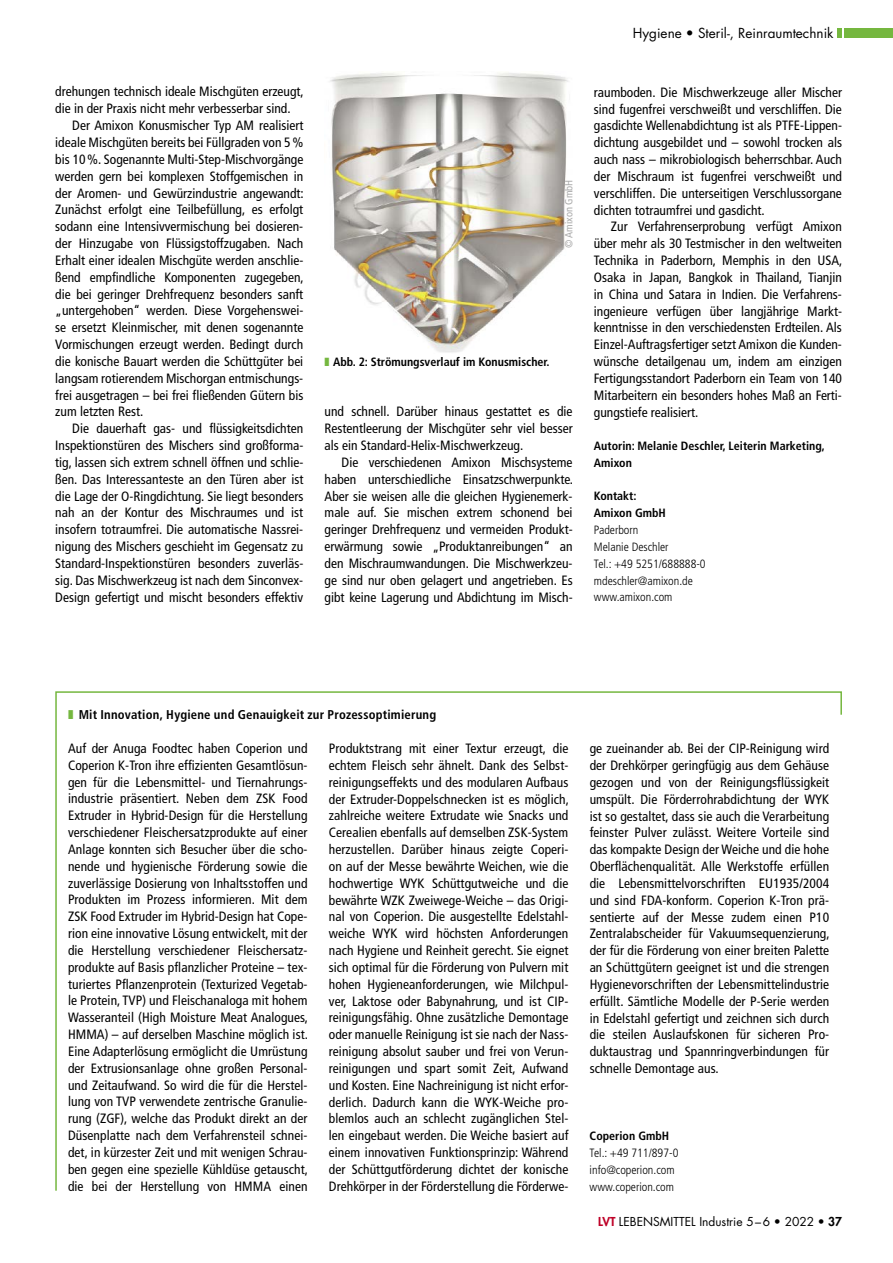
<style>
.page{position:relative;width:893px;height:1263px;background:#fff}
.page>*{position:absolute;margin:0;border:0;box-sizing:border-box;transform-origin:0 0}
.t1{font:condensed 13.5px/16.8px "Frutiger LT Std";color:#000;text-align:justify}
.t2{font:13.5px "Futura Std";color:#000}
.t3{font:700 condensed 12.75px "Frutiger LT Std";letter-spacing:.015em;color:#000}
.t4{font:300 condensed 12px/16.8px "Frutiger LT Std";color:#000}
.t5{font:700 condensed 12px/16.8px "Frutiger LT Std";color:#000}
.t6{font:12px "Futura Std";color:#000}
.t7{font:condensed 10.5px "Frutiger LT Std";color:#aaa}
.s1{color:#75b73f}
.s2{font-weight:800;color:#be0027}
.s3{font-weight:800}
</style>
<div class="page">
<img style="left:330px;top:72px;width:239px;height:281px">
<svg style="left:55px;top:691px;width:787px;height:500px"></svg>
<hr style="left:838px;top:28px;width:4px;height:10px;background:#75b73f">
<div style="left:845px;top:28px;width:48px;height:10px;background:#75b73f"></div>
<p class="t1" style="left:55px;top:83px;width:250px">drehungen technisch ideale Mischgüten erzeugt,</p>
<p class="t1" style="left:55px;top:100px;width:237px">die in der Praxis nicht mehr verbesserbar sind.</p>
<p class="t1" style="left:72px;top:117px;width:233px">Der Amixon Konusmischer Typ AM realisiert</p>
<p class="t1" style="left:55px;top:134px;width:250px">ideale Mischgüten bereits bei Füllgraden von 5%</p>
<p class="t1" style="left:55px;top:151px;width:250px">bis 10%. Sogenannte Multi-Step-Mischvorgänge</p>
<p class="t1" style="left:55px;top:168px;width:250px">werden gern bei komplexen Stoffgemischen in</p>
<p class="t1" style="left:55px;top:185px;width:250px">der Aromen- und Gewürzindustrie angewandt:</p>
<p class="t1" style="left:55px;top:201px;width:250px">Zunächst erfolgt eine Teilbefüllung, es erfolgt</p>
<p class="t1" style="left:55px;top:218px;width:250px">sodann eine Intensivvermischung bei dosieren-</p>
<p class="t1" style="left:55px;top:235px;width:250px">der Hinzugabe von Flüssigstoffzugaben. Nach</p>
<p class="t1" style="left:55px;top:252px;width:250px">Erhalt einer idealen Mischgüte werden anschlie-</p>
<p class="t1" style="left:55px;top:269px;width:250px">ßend empfindliche Komponenten zugegeben,</p>
<p class="t1" style="left:55px;top:286px;width:250px">die bei geringer Drehfrequenz besonders sanft</p>
<p class="t1" style="left:55px;top:302px;width:250px">„untergehoben“ werden. Diese Vorgehenswei-</p>
<p class="t1" style="left:55px;top:319px;width:250px">se ersetzt Kleinmischer, mit denen sogenannte</p>
<p class="t1" style="left:55px;top:336px;width:250px">Vormischungen erzeugt werden. Bedingt durch</p>
<p class="t1" style="left:55px;top:353px;width:250px">die konische Bauart werden die Schüttgüter bei</p>
<p class="t1" style="left:55px;top:370px;width:250px">langsam rotierendem Mischorgan entmischungs-</p>
<p class="t1" style="left:55px;top:387px;width:250px">frei ausgetragen – bei frei fließenden Gütern bis</p>
<p class="t1" style="left:55px;top:403px;width:89px">zum letzten Rest.</p>
<p class="t1" style="left:72px;top:420px;width:233px">Die dauerhaft gas- und flüssigkeitsdichten</p>
<p class="t1" style="left:55px;top:437px;width:250px">Inspektionstüren des Mischers sind großforma-</p>
<p class="t1" style="left:55px;top:454px;width:250px">tig, lassen sich extrem schnell öffnen und schlie-</p>
<p class="t1" style="left:55px;top:471px;width:250px">ßen. Das Interessanteste an den Türen aber ist</p>
<p class="t1" style="left:55px;top:488px;width:250px">die Lage der O-Ringdichtung. Sie liegt besonders</p>
<p class="t1" style="left:55px;top:504px;width:250px">nah an der Kontur des Mischraumes und ist</p>
<p class="t1" style="left:55px;top:521px;width:250px">insofern totraumfrei. Die automatische Nassrei-</p>
<p class="t1" style="left:55px;top:538px;width:250px">nigung des Mischers geschieht im Gegensatz zu</p>
<p class="t1" style="left:55px;top:555px;width:250px">Standard-Inspektionstüren besonders zuverläs-</p>
<p class="t1" style="left:55px;top:572px;width:250px">sig. Das Mischwerkzeug ist nach dem Sinconvex-</p>
<p class="t1" style="left:55px;top:589px;width:250px">Design gefertigt und mischt besonders effektiv</p>
<p class="t7" style="left:563px;top:248px;width:70px;rotate:-90deg">© Amixon GmbH</p>
<p class="t5" style="left:325px;top:353px;width:227px"><span class="s1">❚</span> Abb. 2: Strömungsverlauf im Konusmischer.</p>
<p class="t1" style="left:325px;top:403px;width:250px">und schnell. Darüber hinaus gestattet es die Restentleerung der Mischgüter sehr viel besser als ein Standard-Helix-Mischwerkzeug.</p>
<p class="t1" style="left:325px;top:454px;width:250px;text-indent:17px">Die verschiedenen Amixon Mischsysteme haben unterschiedliche Einsatzschwerpunkte.<br>Aber sie weisen alle die gleichen Hygienemerk&shy;male auf. Sie mischen extrem schonend bei geringer Drehfrequenz und vermeiden Produkt&shy;erwärmung sowie „Produktanreibungen“ an den Mischraumwandungen. Die Mischwerkzeu&shy;ge sind nur oben gelagert und angetrieben. Es gibt keine Lagerung und Abdichtung im Misch-</p>
<p class="t2" style="left:633px;top:24px;width:202px">Hygiene • Steril-, Reinraumtechnik</p>
<p class="t1" style="left:594px;top:84px;width:250px">raumboden. Die Mischwerkzeuge aller Mischer sind fugenfrei verschweißt und verschliffen. Die gasdichte Wellenabdichtung ist als PTFE-Lippen&shy;dichtung ausgebildet und – sowohl trocken als auch nass – mikrobiologisch beherrschbar. Auch der Mischraum ist fugenfrei verschweißt und verschliffen. Die unterseitigen Verschlussorgane dichten totraumfrei und gasdicht.</p>
<p class="t1" style="left:594px;top:218px;width:250px;text-align:left;text-indent:17px">Zur Verfahrenserprobung verfügt Amixon über mehr als 30 Testmischer in den weltweiten Technika in Paderborn, Memphis in den USA, Osaka in Japan, Bangkok in Thailand, Tianjin in China und Satara in Indien. Die Verfahrens&shy;ingenieure verfügen über langjährige Markt&shy;kenntnisse in den verschiedensten Erdteilen. Als Einzel-Auftragsfertiger setzt Amixon die Kunden&shy;wünsche detailgenau um, indem am einzigen Fertigungsstandort Paderborn ein Team von 140<br>Mitarbeitern ein besonders hohes Maß an Ferti&shy;gungstiefe realisiert.</p>
<p class="t5" style="left:594px;top:437px;width:232px">Autorin: Melanie Deschler, Leiterin Marketing,<br>Amixon</p>
<p class="t5" style="left:594px;top:488px;width:74px">Kontakt:<br>Amixon GmbH</p>
<p class="t4" style="left:594px;top:522px;width:113px">Paderborn<br>Melanie Deschler<br>Tel.: +49 5251/688888-0 mdeschler@amixon.de www.amixon.com</p>
<p class="t3" style="left:68px;top:707px;width:370px"><span class="s1">❚</span> Mit Innovation, Hygiene und Genauigkeit zur Prozessoptimierung</p>
<p class="t1" style="left:68px;top:740px;width:242px">Auf der Anuga Foodtec haben Coperion und Coperion K-Tron ihre effizienten Gesamtlösun&shy;gen für die Lebensmittel- und Tiernahrungs&shy;industrie präsentiert. Neben dem ZSK Food Extruder in Hybrid-Design für die Herstellung verschiedener Fleischersatzprodukte auf einer Anlage konnten sich Besucher über die scho&shy;nende und hygienische Förderung sowie die zuverlässige Dosierung von Inhaltsstoffen und Produkten im Prozess informieren. Mit dem ZSK Food Extruder im Hybrid-Design hat Cope&shy;rion eine innovative Lösung entwickelt, mit der die Herstellung verschiedener Fleischersatz&shy;produkte auf Basis pflanzlicher Proteine – tex&shy;turiertes Pflanzenprotein (Texturized Vegetab&shy;le Protein, TVP) und Fleischanaloga mit hohem Wasseranteil (High Moisture Meat Analogues, HMMA) – auf derselben Maschine möglich ist.<br>Eine Adapterlösung ermöglicht die Umrüstung der Extrusionsanlage ohne großen Personal&shy;und Zeitaufwand. So wird die für die Herstel&shy;lung von TVP verwendete zentrische Granulie&shy;rung (ZGF), welche das Produkt direkt an der Düsenplatte nach dem Verfahrensteil schnei&shy;det, in kürzester Zeit und mit wenigen Schrau&shy;ben gegen eine spezielle Kühldüse getauscht, die bei der Herstellung von HMMA einen</p>
<p class="t1" style="left:329px;top:740px;width:242px">Produktstrang mit einer Textur erzeugt, die echtem Fleisch sehr ähnelt. Dank des Selbst&shy;reinigungseffekts und des modularen Aufbaus der Extruder-Doppelschnecken ist es möglich, zahlreiche weitere Extrudate wie Snacks und Cerealien ebenfalls auf demselben ZSK-System herzustellen. Darüber hinaus zeigte Coperi&shy;on auf der Messe bewährte Weichen, wie die hochwertige WYK Schüttgutweiche und die bewährte WZK Zweiwege-Weiche – das Origi&shy;nal von Coperion. Die ausgestellte Edelstahl&shy;weiche WYK wird höchsten Anforderungen nach Hygiene und Reinheit gerecht. Sie eignet sich optimal für die Förderung von Pulvern mit hohen Hygieneanforderungen, wie Milchpul&shy;ver, Laktose oder Babynahrung, und ist CIP&shy;reinigungsfähig. Ohne zusätzliche Demontage oder manuelle Reinigung ist sie nach der Nass&shy;reinigung absolut sauber und frei von Verun&shy;reinigungen und spart somit Zeit, Aufwand und Kosten. Eine Nachreinigung ist nicht erfor&shy;derlich. Dadurch kann die WYK-Weiche pro&shy;blemlos auch an schlecht zugänglichen Stel&shy;len eingebaut werden. Die Weiche basiert auf einem innovativen Funktionsprinzip: Während der Schüttgutförderung dichtet der konische Drehkörper in der Förderstellung die Förderwe-</p>
<p class="t1" style="left:590px;top:740px;width:242px">ge zueinander ab. Bei der CIP-Reinigung wird der Drehkörper geringfügig aus dem Gehäuse gezogen und von der Reinigungsflüssigkeit umspült. Die Förderrohrabdichtung der WYK ist so gestaltet, dass sie auch die Verarbeitung feinster Pulver zulässt. Weitere Vorteile sind das kompakte Design der Weiche und die hohe Oberflächenqualität. Alle Werkstoffe erfüllen die Lebensmittelvorschriften EU1935/2004 und sind FDA-konform. Coperion K-Tron prä&shy;sentierte auf der Messe zudem einen P10<br>Zentralabscheider für Vakuumsequenzierung, der für die Förderung von einer breiten Palette an Schüttgütern geeignet ist und die strengen Hygienevorschriften der Lebensmittelindustrie erfüllt. Sämtliche Modelle der P-Serie werden in Edelstahl gefertigt und zeichnen sich durch die steilen Auslaufskonen für sicheren Pro&shy;duktaustrag und Spannringverbindungen für schnelle Demontage aus.</p>
<p class="t5" style="left:590px;top:1127px;width:81px">Coperion GmbH</p>
<p class="t4" style="left:590px;top:1144px;width:90px">Tel.: +49 711/897-0 info@coperion.com www.coperion.com</p>
<p class="t6" style="left:598px;top:1214px;width:245px"><span class="s2">LVT</span> LEBENSMITTEL Industrie 5–6 • 2022 <span class="s3">• 37</span></p>
</div>
